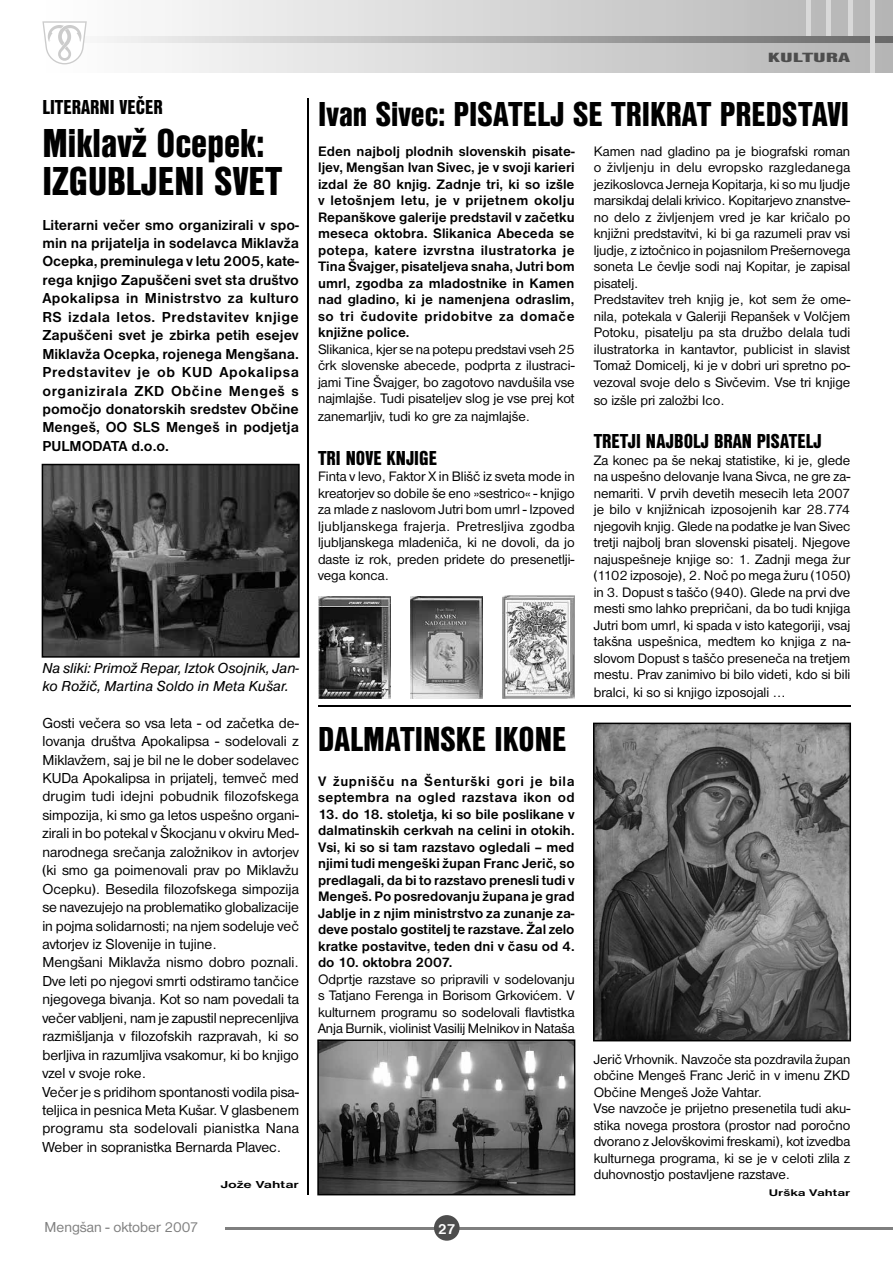
<style>
.page{position:relative;width:893px;height:1263px;background:#fff}
.page>*{position:absolute;margin:0;border:0;box-sizing:border-box;transform-origin:0 0}
.t1{font:42px/37.5px "Nimbus San DEE Blac Cond";color:#000}
.t2{font:36px "Nimbus San DEE Blac Cond";color:#000}
.t3{font:21px "Nimbus San DEE Blac Cond";color:#000}
.t4{font:15px/18.5px "Nimbus San DEE";color:#000}
.t5{font:700 15px/18.5px "Nimbus San DEE";letter-spacing:.005em;color:#000;text-align:justify}
.t6{font:italic 15px/18px "Nimbus San DEE";color:#000}
.t7{font:15px "Nimbus San DEE";color:#7f7f7f}
.t8{font:700 15px "Nimbus San DEE";color:#fff}
.t9{font:14.25px/16.5px "Nimbus San DEE";color:#000;text-align:justify}
.t10{font:700 14.25px/16.5px "Nimbus San DEE";letter-spacing:.025em;color:#000;text-align:justify}
.t11{font:13.8px "Nimbus San DEE Blac Cond";color:#4d4d4d;scale:2 1}
.t12{font:700 10.5px "Nimbus San DEE";color:#000;scale:1.43 1}
.t13{font:700 9.9px "Nimbus San DEE";color:#000;scale:1.43 1}
</style>
<div class="page">
<hr style="left:225px;top:1227px;width:667px;height:3px;background:#7f7f7f">
<div style="left:434px;top:1215px;width:26px;height:26px;background:#4d4d4d;border-radius:50%"></div>
<svg style="left:62px;top:0;width:830px;height:72px"></svg>
<hr style="left:848px;top:0;width:4px;height:41px;background:#d9d9d9">
<hr style="left:806px;top:0;width:4px;height:41px;background:#d9d9d9">
<hr style="left:826px;top:0;width:4px;height:41px;background:#d9d9d9">
<svg style="left:87px;top:37px;width:805px;height:6px;background:#b0b0b0"></svg>
<hr style="left:870px;top:0;width:4px;height:72px;background:#d9d9d9">
<svg style="left:42px;top:21px;width:45px;height:43px"></svg>
<img style="left:318px;top:596px;width:72px;height:103px">
<img style="left:410px;top:597px;width:72px;height:102px">
<img style="left:502px;top:595px;width:73px;height:104px">
<hr style="left:318px;top:705px;width:532px;height:1px;background:#000">
<svg style="left:593px;top:723px;width:258px;height:318px;background:#606060"></svg>
<svg style="left:317px;top:1039px;width:258px;height:156px;background:#666"></svg>
<hr style="left:307px;top:98px;width:2px;height:1097px;background:#000">
<svg style="left:42px;top:464px;width:258px;height:194px;background:#343434"></svg>
<h3 class="t3" style="left:42px;top:98px;width:122px">LITERARNI VEČER</h3>
<h1 class="t1" style="left:42px;top:125px;width:241px">Miklavž Ocepek:<br>IZGUBLJENI SVET</h1>
<p class="t5" style="left:42px;top:216px;width:258px">Literarni večer smo organizirali v spo&shy;min na prijatelja in sodelavca Miklavža Ocepka, preminulega v letu 2005, kate&shy;rega knjigo Zapuščeni svet sta društvo Apokalipsa in Ministrstvo za kulturo RS izdala letos. Predstavitev knjige Zapuščeni svet je zbirka petih esejev Miklavža Ocepka, rojenega Mengšana.<br>Predstavitev je ob KUD Apokalipsa organizirala ZKD Občine Mengeš s pomočjo donatorskih sredstev Občine Mengeš, OO SLS Mengeš in podjetja PULMODATA d.o.o.</p>
<p class="t6" style="left:42px;top:660px;width:258px">Na sliki: Primož Repar, Iztok Osojnik, Jan&shy;ko Rožič, Martina Soldo in Meta Kušar.</p>
<p class="t4" style="left:42px;top:714px;width:258px">Gosti večera so vsa leta - od začetka de&shy;lovanja društva Apokalipsa - sodelovali z Miklavžem, saj je bil ne le dober sodelavec KUDa Apokalipsa in prijatelj, temveč med drugim tudi idejni pobudnik filozofskega simpozija, ki smo ga letos uspešno organi&shy;zirali in bo potekal v Škocjanu v okviru Med&shy;narodnega srečanja založnikov in avtorjev (ki smo ga poimenovali prav po Miklavžu Ocepku). Besedila filozofskega simpozija se navezujejo na problematiko globalizacije in pojma solidarnosti; na njem sodeluje več avtorjev iz Slovenije in tujine.<br>Mengšani Miklavža nismo dobro poznali.<br>Dve leti po njegovi smrti odstiramo tančice njegovega bivanja. Kot so nam povedali ta večer vabljeni, nam je zapustil neprecenljiva razmišljanja v filozofskih razpravah, ki so berljiva in razumljiva vsakomur, ki bo knjigo vzel v svoje roke.<br>Večer je s pridihom spontanosti vodila pisa&shy;teljica in pesnica Meta Kušar. V glasbenem programu sta sodelovali pianistka Nana Weber in sopranistka Bernarda Plavec.</p>
<p class="t12" style="left:221px;top:1180px;width:56px">Jože Vahtar</p>
<p class="t11" style="left:768px;top:52px;width:43px">KULTURA</p>
<h2 class="t2" style="left:318px;top:100px;width:533px">Ivan Sivec: PISATELJ SE TRIKRAT PREDSTAVI</h2>
<p class="t10" style="left:318px;top:143px;width:258px">Eden najbolj plodnih slovenskih pisate&shy;ljev, Mengšan Ivan Sivec, je v svoji karieri izdal že 80 knjig. Zadnje tri, ki so izšle v letošnjem letu, je v prijetnem okolju Repanškove galerije predstavil v začetku meseca oktobra. Slikanica Abeceda se potepa, katere izvrstna ilustratorka je Tina Švajger, pisateljeva snaha, Jutri bom umrl, zgodba za mladostnike in Kamen nad gladino, ki je namenjena odraslim, so tri čudovite pridobitve za domače knjižne police.</p>
<p class="t9" style="left:318px;top:341px;width:258px">Slikanica, kjer se na potepu predstavi vseh 25 črk slovenske abecede, podprta z ilustraci&shy;jami Tine Švajger, bo zagotovo navdušila vse najmlajše. Tudi pisateljev slog je vse prej kot</p>
<p class="t9" style="left:318px;top:409px;width:213px">zanemarljiv, tudi ko gre za najmlajše.</p>
<h3 class="t3" style="left:318px;top:449px;width:120px">TRI NOVE KNJIGE</h3>
<p class="t9" style="left:318px;top:469px;width:258px">Finta v levo, Faktor X in Blišč iz sveta mode in kreatorjev so dobile še eno »sestrico« - knjigo za mlade z naslovom Jutri bom umrl - Izpoved ljubljanskega frajerja. Pretresljiva zgodba ljubljanskega mladeniča, ki ne dovoli, da jo daste iz rok, preden pridete do presenetlji&shy;vega konca.</p>
<h2 class="t2" style="left:318px;top:725px;width:250px">DALMATINSKE IKONE</h2>
<p class="t10" style="left:318px;top:773px;width:258px">V župnišču na Šenturški gori je bila septembra na ogled razstava ikon od</p>
<p class="t10" style="left:318px;top:806px;width:258px">13. do 18. stoletja, ki so bile poslikane v dalmatinskih cerkvah na celini in otokih.<br>Vsi, ki so si tam razstavo ogledali – med njimi tudi mengeški župan Franc Jerič, so predlagali, da bi to razstavo prenesli tudi v Mengeš. Po posredovanju župana je grad Jablje in z njim ministrstvo za zunanje za&shy;deve postalo gostitelj te razstave. Žal zelo kratke postavitve, teden dni v času od 4. do 10. oktobra 2007.</p>
<p class="t9" style="left:318px;top:971px;width:258px">Odprtje razstave so pripravili v sodelovanju s Tatjano Ferenga in Borisom Grkovićem. V kulturnem programu so sodelovali flavtistka Anja Burnik, violinist Vasilij Melnikov in Nataša</p>
<p class="t9" style="left:594px;top:144px;width:258px;text-align:left">Kamen nad gladino pa je biografski roman o življenju in delu evropsko razgledanega jezikoslovca Jerneja Kopitarja, ki so mu ljudje marsikdaj delali krivico. Kopitarjevo znanstve&shy;no delo z življenjem vred je kar kričalo po knjižni predstavitvi, ki bi ga razumeli prav vsi ljudje, z iztočnico in pojasnilom Prešernovega soneta Le čevlje sodi naj Kopitar, je zapisal pisatelj.<br>Predstavitev treh knjig je, kot sem že ome&shy;nila, potekala v Galeriji Repanšek v Volčjem Potoku, pisatelju pa sta družbo delala tudi ilustratorka in kantavtor, publicist in slavist Tomaž Domicelj, ki je v dobri uri spretno po&shy;vezoval svoje delo s Sivčevim. Vse tri knjige</p>
<p class="t9" style="left:594px;top:392px;width:132px">so izšle pri založbi Ico.</p>
<h3 class="t3" style="left:594px;top:433px;width:229px">TRETJI NAJBOLJ BRAN PISATELJ</h3>
<p class="t9" style="left:594px;top:452px;width:258px">Za konec pa še nekaj statistike, ki je, glede na uspešno delovanje Ivana Sivca, ne gre za&shy;nemariti. V prvih devetih mesecih leta 2007 je bilo v knjižnicah izposojenih kar 28.774 njegovih knjig. Glede na podatke je Ivan Sivec tretji najbolj bran slovenski pisatelj. Njegove najuspešneje knjige so: 1. Zadnji mega žur (1102 izposoje), 2. Noč po mega žuru (1050) in 3. Dopust s taščo (940). Glede na prvi dve mesti smo lahko prepričani, da bo tudi knjiga Jutri bom umrl, ki spada v isto kategoriji, vsaj takšna uspešnica, medtem ko knjiga z na&shy;slovom Dopust s taščo preseneča na tretjem mestu. Prav zanimivo bi bilo videti, kdo si bili</p>
<p class="t9" style="left:594px;top:685px;width:193px">bralci, ki so si knjigo izposojali …</p>
<p class="t9" style="left:594px;top:1052px;width:258px;text-align:left">Jerič Vrhovnik. Navzoče sta pozdravila župan občine Mengeš Franc Jerič in v imenu ZKD Občine Mengeš Jože Vahtar.<br>Vse navzoče je prijetno presenetila tudi aku&shy;stika novega prostora (prostor nad poročno dvorano z Jelovškovimi freskami), kot izvedba kulturnega programa, ki se je v celoti zlila z duhovnostjo postavljene razstave.</p>
<p class="t13" style="left:769px;top:1189px;width:59px">Urška Vahtar</p>
<p class="t7" style="left:45px;top:1221px;width:155px">Mengšan - oktober 2007</p>
<p class="t8" style="left:438px;top:1223px;width:19px">27</p>
</div>
